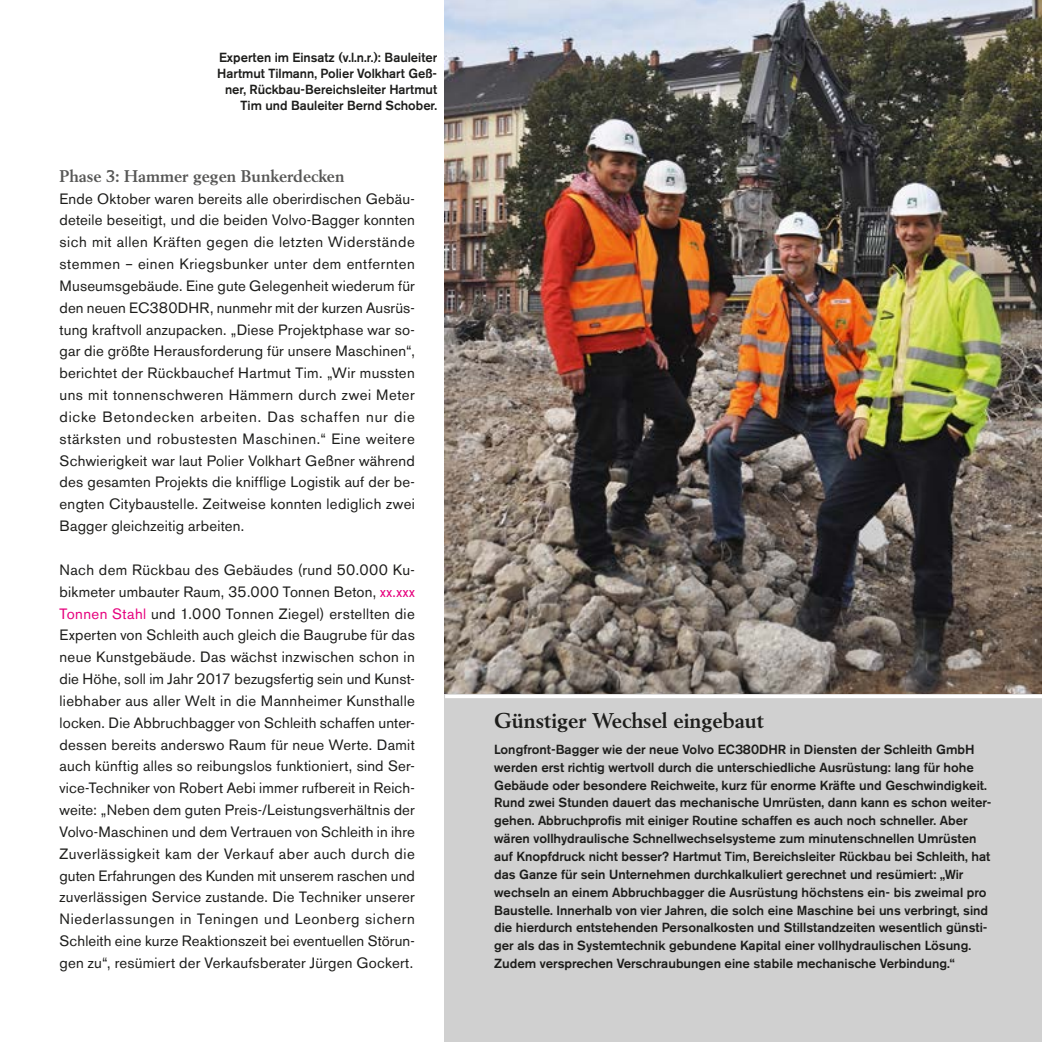
<style>
.page{position:relative;width:1042px;height:1042px;background:#fff}
.page>*{position:absolute;margin:0;border:0;box-sizing:border-box;transform-origin:0 0}
.t1{font:700 21px "Volvo Serif Pro";color:#1d1d1b}
.t2{font:700 16.62px "Volvo Serif Pro";color:#575756}
.t3{font:14.88px/21.9px "Volvo Sans Pro";letter-spacing:.02em;color:#1d1d1b;text-align:justify}
.t4{font:500 13.12px/17.8px "Volvo Sans Pro";color:#1d1d1b}
.s1{color:#e6007d}
</style>
<div class="page">
<img style="left:444px;top:0;width:598px;height:694px">
<div style="left:444px;top:694px;width:598px;height:348px;background:#d0d0d0"></div>
<svg style="left:445px;top:694px;width:597px;height:4px;fill:#fff"></svg>
<p class="t4" style="left:217px;top:50px;width:221px;line-height:15.8px;text-align:right">Experten im Einsatz (v.l.n.r.): Bauleiter Hartmut Tilmann, Polier Volkhart Geß&shy;ner, Rückbau-Bereichsleiter Hartmut Tim und Bauleiter Bernd Schober.</p>
<p class="t2" style="left:60px;top:166px;width:286px">Phase 3: Hammer gegen Bunkerdecken</p>
<p class="t3" style="left:60px;top:187px;width:357px">Ende Oktober waren bereits alle oberirdischen Gebäu&shy;deteile beseitigt, und die beiden Volvo-Bagger konnten sich mit allen Kräften gegen die letzten Widerstände stemmen – einen Kriegsbunker unter dem entfernten Museumsgebäude. Eine gute Gelegenheit wiederum für den neuen EC380DHR, nunmehr mit der kurzen Ausrüs&shy;tung kraftvoll anzupacken. „Diese Projektphase war so&shy;gar die größte Herausforderung für unsere Maschinen“, berichtet der Rückbauchef Hartmut Tim. „Wir mussten uns mit tonnenschweren Hämmern durch zwei Meter dicke Betondecken arbeiten. Das schaffen nur die stärksten und robustesten Maschinen.“ Eine weitere Schwierigkeit war laut Polier Volkhart Geßner während des gesamten Projekts die knifflige Logistik auf der be&shy;engten Citybaustelle. Zeitweise konnten lediglich zwei Bagger gleichzeitig arbeiten.</p>
<p class="t3" style="left:60px;top:559px;width:357px">Nach dem Rückbau des Gebäudes (rund 50.000 Ku&shy;bikmeter umbauter Raum, 35.000 Tonnen Beton, <span class="s1">xx.xxx Tonnen Stahl</span> und 1.000 Tonnen Ziegel) erstellten die Experten von Schleith auch gleich die Baugrube für das neue Kunstgebäude. Das wächst inzwischen schon in die Höhe, soll im Jahr 2017 bezugsfertig sein und Kunst&shy;liebhaber aus aller Welt in die Mannheimer Kunsthalle locken. Die Abbruchbagger von Schleith schaffen unter&shy;dessen bereits anderswo Raum für neue Werte. Damit auch künftig alles so reibungslos funktioniert, sind Ser&shy;vice-Techniker von Robert Aebi immer rufbereit in Reich&shy;weite: „Neben dem guten Preis-/Leistungsverhältnis der Volvo-Maschinen und dem Vertrauen von Schleith in ihre Zuverlässigkeit kam der Verkauf aber auch durch die guten Erfahrungen des Kunden mit unserem raschen und zuverlässigen Service zustande. Die Techniker unserer Niederlassungen in Teningen und Leonberg sichern Schleith eine kurze Reaktionszeit bei eventuellen Störun&shy;gen zu“, resümiert der Verkaufsberater Jürgen Gockert.</p>
<h1 class="t1" style="left:494px;top:708px;width:271px">Günstiger Wechsel eingebaut</h1>
<p class="t4" style="left:494px;top:740px;width:499px">Longfront-Bagger wie der neue Volvo EC380DHR in Diensten der Schleith GmbH werden erst richtig wertvoll durch die unterschiedliche Ausrüstung: lang für hohe Gebäude oder besondere Reichweite, kurz für enorme Kräfte und Geschwindigkeit.<br>Rund zwei Stunden dauert das mechanische Umrüsten, dann kann es schon weiter&shy;gehen. Abbruchprofis mit einiger Routine schaffen es auch noch schneller. Aber wären vollhydraulische Schnellwechselsysteme zum minutenschnellen Umrüsten auf Knopfdruck nicht besser? Hartmut Tim, Bereichsleiter Rückbau bei Schleith, hat das Ganze für sein Unternehmen durchkalkuliert gerechnet und resümiert: „Wir wechseln an einem Abbruchbagger die Ausrüstung höchstens ein- bis zweimal pro Baustelle. Innerhalb von vier Jahren, die solch eine Maschine bei uns verbringt, sind die hierdurch entstehenden Personalkosten und Stillstandzeiten wesentlich günsti&shy;ger als das in Systemtechnik gebundene Kapital einer vollhydraulischen Lösung.<br>Zudem versprechen Verschraubungen eine stabile mechanische Verbindung.“</p>
</div>
